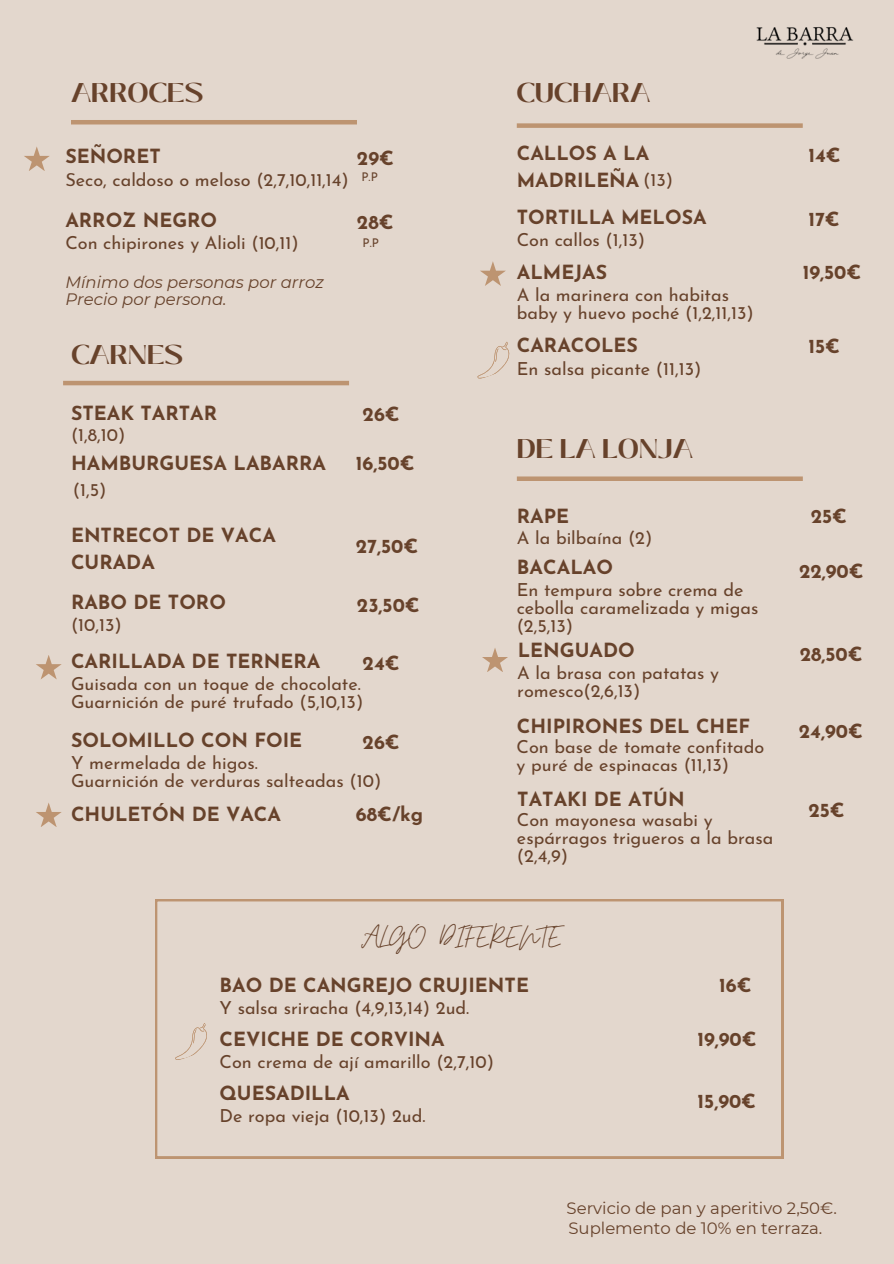
<style>
.page{position:relative;width:894px;height:1264px;background:#fff}
.page>*{position:absolute;margin:0;border:0;box-sizing:border-box;transform-origin:0 0}
.t1{font:34.5px "Moon Time";color:#67422b}
.t2{font:700 27px "Black Mango";color:#67422b}
.t3{font:700 19.5px/27px "Josefin Sans";color:#67422b}
.t4{font:18px/18px "Josefin Sans";color:#67422b}
.t5{font:16.5px "Montserrat";color:#67422b}
.t6{font:italic 16.5px/16.8px "Montserrat";color:#67422b}
.t7{font:12px "Josefin Sans";color:#67422b}
.s1{font-weight:400;font-size:18px}
</style>
<div class="page">
<div style="left:0;top:0;width:893px;height:1263px;background:#e3d7cd"></div>
<hr style="left:71px;top:120px;width:286px;height:4px;background:#bd9471">
<div style="left:516px;top:123px;width:286px;height:5px;background:#bd9471"></div>
<hr style="left:63px;top:381px;width:286px;height:4px;background:#bd9471">
<div style="left:516px;top:476px;width:286px;height:5px;background:#bd9471"></div>
<svg style="left:36px;top:803px;width:26px;height:24px"></svg>
<svg style="left:477px;top:341px;width:33px;height:38px"></svg>
<svg style="left:24px;top:146px;width:26px;height:25px"></svg>
<svg style="left:155px;top:899px;width:628px;height:259px"></svg>
<img style="left:756px;top:27px;width:98px;height:32px">
<svg style="left:36px;top:655px;width:26px;height:24px"></svg>
<svg style="left:480px;top:261px;width:26px;height:25px"></svg>
<svg style="left:482px;top:648px;width:26px;height:24px"></svg>
<svg style="left:167px;top:1022px;width:47px;height:39px"></svg>
<h2 class="t2" style="left:71px;top:73px;width:134px">ARROCES</h2>
<h5 class="t3" style="left:65px;top:145px;width:97px">SEÑORET</h5>
<h4 class="t4" style="left:65px;top:172px;width:285px">Seco, caldoso o meloso (2,7,10,11,14)</h4>
<h5 class="t3" style="left:65px;top:208px;width:153px">ARROZ NEGRO</h5>
<h4 class="t4" style="left:65px;top:235px;width:235px">Con chipirones y Alioli (10,11)</h4>
<h5 class="t6" style="left:65px;top:274px;width:260px">Mínimo dos personas por arroz<br>Precio por persona.</h5>
<h3 class="t3" style="left:357px;top:147px;width:38px">29€</h3>
<h4 class="t7" style="left:361px;top:172px;width:18px">P.P</h4>
<h3 class="t3" style="left:357px;top:211px;width:38px">28€</h3>
<h4 class="t7" style="left:362px;top:238px;width:18px">P.P</h4>
<h4 class="t2" style="left:71px;top:334px;width:114px">CARNES</h4>
<h4 class="t3" style="left:71px;top:401px;width:148px">STEAK TARTAR</h4>
<h2 class="t4" style="left:71px;top:427px;width:56px">(1,8,10)</h2>
<h3 class="t3" style="left:71px;top:451px;width:256px">HAMBURGUESA LABARRA</h3>
<h4 class="t4" style="left:73px;top:482px;width:35px">(1,5)</h4>
<h3 class="t3" style="left:362px;top:402px;width:39px">26€</h3>
<h5 class="t3" style="left:356px;top:451px;width:60px">16,50€</h5>
<h3 class="t3" style="left:71px;top:524px;width:206px">ENTRECOT DE VACA<br>CURADA</h3>
<h4 class="t3" style="left:356px;top:534px;width:64px">27,50€</h4>
<h3 class="t3" style="left:71px;top:591px;width:156px">RABO DE TORO</h3>
<h5 class="t4" style="left:71px;top:618px;width:52px">(10,13)</h5>
<h4 class="t3" style="left:71px;top:649px;width:251px">CARILLADA DE TERNERA</h4>
<h3 class="t4" style="left:71px;top:676px;width:294px">Guisada con un toque de chocolate.<br>Guarnición de puré trufado (5,10,13)</h3>
<h4 class="t3" style="left:357px;top:593px;width:64px">23,50€</h4>
<h4 class="t3" style="left:362px;top:652px;width:39px">24€</h4>
<h5 class="t3" style="left:71px;top:728px;width:233px">SOLOMILLO CON FOIE</h5>
<h3 class="t4" style="left:71px;top:755px;width:312px">Y mermelada de higos.<br>Guarnición de verduras salteadas (10)</h3>
<h4 class="t3" style="left:362px;top:731px;width:39px">26€</h4>
<h5 class="t3" style="left:71px;top:802px;width:211px">CHULETÓN DE VACA</h5>
<h3 class="t3" style="left:356px;top:802px;width:69px">68€/kg</h3>
<p class="t2" style="left:516px;top:73px;width:135px">CUCHARA</p>
<h2 class="t3" style="left:516px;top:141px;width:158px">CALLOS A LA<br>MADRILEÑA <span class="s1">(13)</span></h2>
<h5 class="t3" style="left:808px;top:144px;width:34px">14€</h5>
<h4 class="t3" style="left:516px;top:205px;width:191px">TORTILLA MELOSA</h4>
<h3 class="t4" style="left:516px;top:232px;width:130px">Con callos (1,13)</h3>
<h5 class="t3" style="left:808px;top:207px;width:33px">17€</h5>
<h4 class="t3" style="left:516px;top:260px;width:92px">ALMEJAS</h4>
<h3 class="t4" style="left:516px;top:287px;width:238px">A la marinera con habitas baby y huevo poché (1,2,11,13)</h3>
<h4 class="t3" style="left:516px;top:333px;width:123px">CARACOLES</h4>
<p class="t4" style="left:516px;top:361px;width:186px">En salsa picante (11,13)</p>
<p class="t2" style="left:516px;top:428px;width:178px">DE LA LONJA</p>
<h3 class="t3" style="left:516px;top:504px;width:54px">RAPE</h3>
<h5 class="t4" style="left:516px;top:530px;width:137px">A la bilbaína (2)</h5>
<p class="t3" style="left:517px;top:556px;width:98px">BACALAO</p>
<h6 class="t4" style="left:516px;top:582px;width:243px">En tempura sobre crema de cebolla caramelizada y migas (2,5,13)</h6>
<h5 class="t3" style="left:517px;top:638px;width:118px">LENGUADO</h5>
<h3 class="t4" style="left:517px;top:665px;width:203px">A la brasa con patatas y romesco(2,6,13)</h3>
<h5 class="t3" style="left:516px;top:715px;width:234px">CHIPIRONES DEL CHEF</h5>
<h3 class="t4" style="left:516px;top:740px;width:249px">Con base de tomate confitado y puré de espinacas (11,13)</h3>
<h5 class="t3" style="left:517px;top:787px;width:169px">TATAKI DE ATÚN</h5>
<h3 class="t4" style="left:517px;top:812px;width:258px">Con mayonesa wasabi y espárragos trigueros a la brasa (2,4,9)</h3>
<h5 class="t3" style="left:802px;top:260px;width:60px">19,50€</h5>
<h3 class="t3" style="left:808px;top:334px;width:33px">15€</h3>
<h4 class="t3" style="left:810px;top:504px;width:38px">25€</h4>
<h2 class="t3" style="left:798px;top:560px;width:66px">22,90€</h2>
<h4 class="t3" style="left:799px;top:642px;width:64px">28,50€</h4>
<h4 class="t3" style="left:798px;top:719px;width:65px">24,90€</h4>
<h4 class="t3" style="left:808px;top:798px;width:38px">25€</h4>
<h5 class="t1" style="left:361px;top:916px;width:202px">ALGO DIFERENTE</h5>
<h3 class="t3" style="left:219px;top:973px;width:311px">BAO DE CANGREJO CRUJIENTE</h3>
<h4 class="t4" style="left:219px;top:1000px;width:251px">Y salsa sriracha (4,9,13,14) 2ud.</h4>
<h1 class="t3" style="left:219px;top:1027px;width:227px">CEVICHE DE CORVINA</h1>
<p class="t4" style="left:219px;top:1054px;width:276px">Con crema de ají amarillo (2,7,10)</p>
<h5 class="t3" style="left:219px;top:1081px;width:132px">QUESADILLA</h5>
<h3 class="t4" style="left:219px;top:1108px;width:207px">De ropa vieja (10,13) 2ud.</h3>
<h5 class="t3" style="left:718px;top:973px;width:34px">16€</h5>
<h3 class="t3" style="left:697px;top:1027px;width:61px">19,90€</h3>
<h5 class="t3" style="left:697px;top:1089px;width:60px">15,90€</h5>
<h5 class="t5" style="left:566px;top:1197px;width:272px">Servicio de pan y aperitivo 2,50€.</h5>
<h4 class="t5" style="left:568px;top:1218px;width:255px">Suplemento de 10% en terraza.</h4>
</div>
